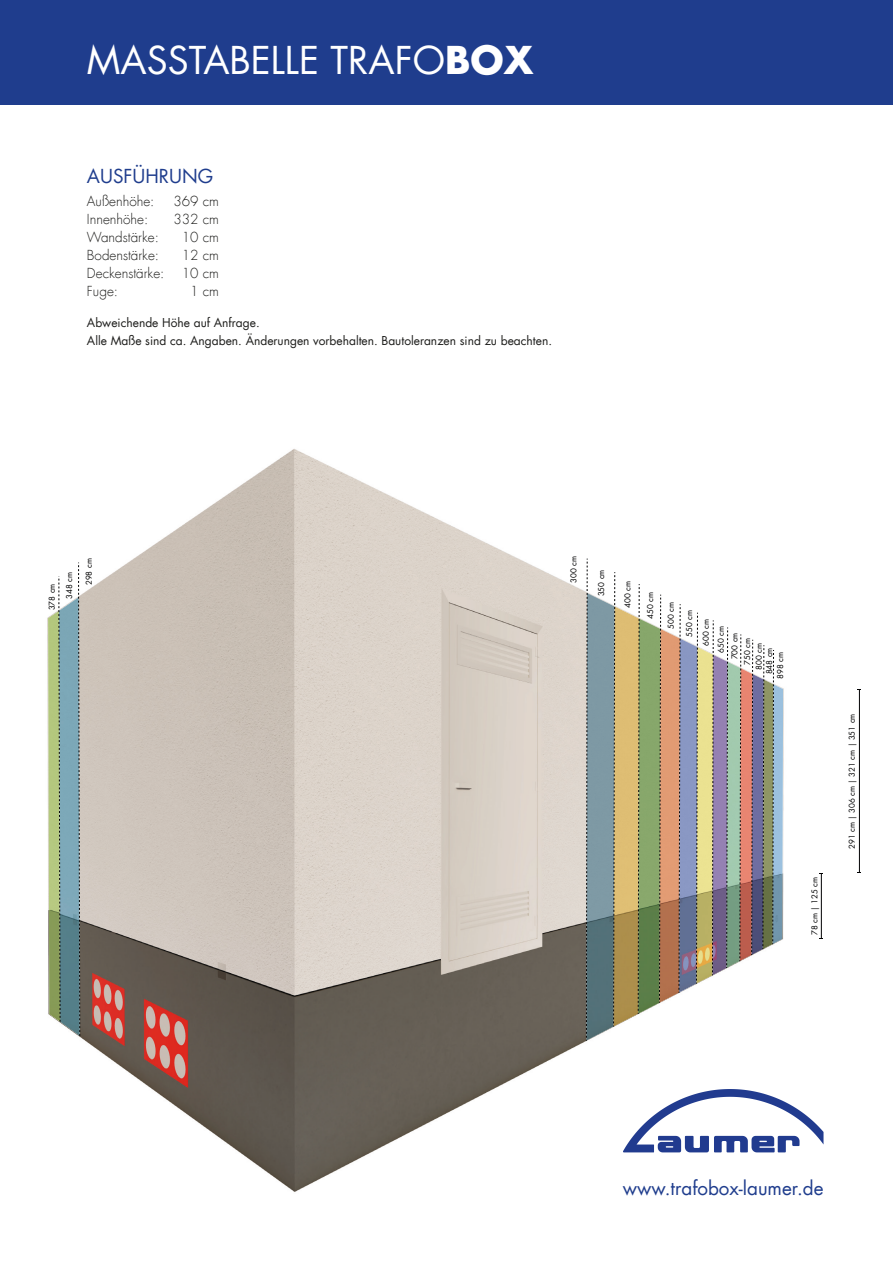
<style>
.page{position:relative;width:893px;height:1263px;background:#fff}
.page>*{position:absolute;margin:0;border:0;box-sizing:border-box;transform-origin:0 0}
.t1{font:37.5px "Futura LT";color:#fff}
.t2{font:18.9px "Futura LT";color:#1f3d8d}
.t3{font:300 13.5px "Futura LT";color:#1d1d1b}
.t4{font:12px/18px "Futura LT";color:#1d1d1b}
.t5{font:7.95px "Futura LT";color:#020203}
.s1{font-weight:700}
</style>
<div class="page">
<div style="left:0;top:0;width:893px;height:104px;background:#1f3d8d"></div>
<img style="left:47px;top:449px;width:812px;height:743px">
<img style="left:588px;top:593px;width:27px;height:447px">
<img style="left:615px;top:606px;width:24px;height:420px">
<img style="left:640px;top:618px;width:20px;height:396px">
<img style="left:661px;top:629px;width:19px;height:374px">
<img style="left:681px;top:638px;width:16px;height:354px">
<img style="left:698px;top:647px;width:15px;height:336px">
<img style="left:714px;top:655px;width:13px;height:320px">
<img style="left:728px;top:662px;width:13px;height:306px">
<img style="left:741px;top:668px;width:11px;height:293px">
<img style="left:753px;top:674px;width:11px;height:281px">
<img style="left:765px;top:679px;width:8px;height:270px">
<img style="left:774px;top:684px;width:9px;height:260px">
<img style="left:59px;top:597px;width:19px;height:439px">
<img style="left:48px;top:611px;width:10px;height:411px">
<hr style="left:821px;top:873px;width:1px;height:66px;background:#020203">
<hr style="left:859px;top:690px;width:1px;height:183px;background:#020203">
<svg style="left:58px;top:576px;width:3px;height:446px"></svg>
<svg style="left:78px;top:562px;width:2px;height:474px"></svg>
<svg style="left:586px;top:559px;width:2px;height:482px"></svg>
<svg style="left:613px;top:572px;width:2px;height:454px"></svg>
<svg style="left:659px;top:595px;width:2px;height:408px"></svg>
<svg style="left:638px;top:584px;width:2px;height:430px"></svg>
<svg style="left:678px;top:604px;width:3px;height:389px"></svg>
<svg style="left:696px;top:613px;width:2px;height:370px"></svg>
<svg style="left:712px;top:620px;width:2px;height:355px"></svg>
<svg style="left:726px;top:627px;width:2px;height:341px"></svg>
<svg style="left:739px;top:634px;width:2px;height:327px"></svg>
<svg style="left:751px;top:640px;width:2px;height:315px"></svg>
<svg style="left:762px;top:645px;width:3px;height:304px"></svg>
<svg style="left:772px;top:650px;width:2px;height:294px"></svg>
<svg style="left:623px;top:1089px;width:200px;height:63px"></svg>
<h1 class="t1" style="left:87px;top:36px;width:448px">MASSTABELLE TRAFO<span class="s1">BOX</span></h1>
<h2 class="t2" style="left:87px;top:164px;width:128px">AUSFÜHRUNG</h2>
<h3 class="t3" style="left:87px;top:193px;width:69px">Außenhöhe:</h3>
<h3 class="t3" style="left:173px;top:193px;width:47px">369 cm</h3>
<h3 class="t3" style="left:87px;top:211px;width:63px">Innenhöhe:</h3>
<h3 class="t3" style="left:173px;top:211px;width:47px">332 cm</h3>
<h3 class="t3" style="left:87px;top:229px;width:73px">Wandstärke:</h3>
<h3 class="t3" style="left:182px;top:229px;width:39px">10 cm</h3>
<h3 class="t3" style="left:87px;top:247px;width:74px">Bodenstärke:</h3>
<h3 class="t3" style="left:182px;top:247px;width:39px">12 cm</h3>
<h3 class="t3" style="left:87px;top:265px;width:79px">Deckenstärke:</h3>
<h3 class="t3" style="left:182px;top:265px;width:39px">10 cm</h3>
<h3 class="t3" style="left:87px;top:283px;width:33px">Fuge:</h3>
<h3 class="t3" style="left:190px;top:283px;width:30px">1 cm</h3>
<h3 class="t4" style="left:87px;top:314px;width:467px">Abweichende Höhe auf Anfrage.<br>Alle Maße sind ca. Angaben. Änderungen vorbehalten. Bautoleranzen sind zu beachten.</h3>
<p class="t5" style="left:47px;top:610px;width:28px;rotate:-90deg">378 cm</p>
<p class="t5" style="left:64px;top:599px;width:28px;rotate:-90deg">348 cm</p>
<p class="t5" style="left:84px;top:585px;width:28px;rotate:-90deg">298 cm</p>
<p class="t5" style="left:568px;top:583px;width:28px;rotate:-90deg">300 cm</p>
<p class="t5" style="left:596px;top:596px;width:28px;rotate:-90deg">350 cm</p>
<p class="t5" style="left:622px;top:608px;width:28px;rotate:-90deg">400 cm</p>
<p class="t5" style="left:645px;top:619px;width:28px;rotate:-90deg">450 cm</p>
<p class="t5" style="left:666px;top:629px;width:28px;rotate:-90deg">500 cm</p>
<p class="t5" style="left:684px;top:637px;width:28px;rotate:-90deg">550 cm</p>
<p class="t5" style="left:701px;top:646px;width:28px;rotate:-90deg">600 cm</p>
<p class="t5" style="left:716px;top:653px;width:28px;rotate:-90deg">650 cm</p>
<p class="t5" style="left:730px;top:659px;width:28px;rotate:-90deg">700 cm</p>
<p class="t5" style="left:742px;top:664px;width:28px;rotate:-90deg">750 cm</p>
<p class="t5" style="left:754px;top:670px;width:28px;rotate:-90deg">800 cm</p>
<p class="t5" style="left:764px;top:674px;width:28px;rotate:-90deg">848 cm</p>
<p class="t5" style="left:775px;top:679px;width:28px;rotate:-90deg">898 cm</p>
<p class="t5" style="left:809px;top:935px;width:60px;rotate:-90deg">78 cm | 125 cm</p>
<p class="t5" style="left:847px;top:849px;width:137px;rotate:-90deg">291 cm | 306 cm | 321 cm | 351 cm</p>
<h2 class="t2" style="left:623px;top:1176px;width:202px">www.trafobox-laumer.de</h2>
</div>
